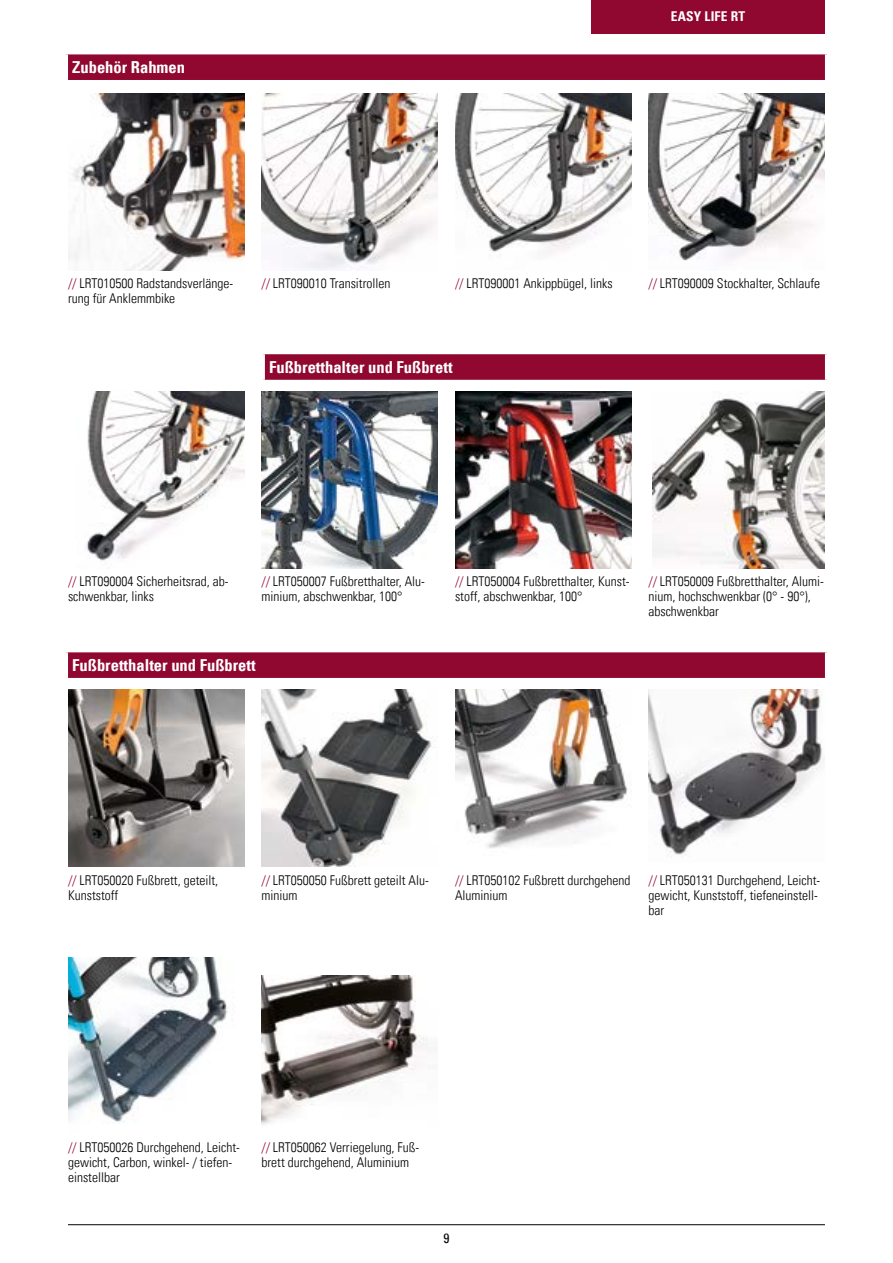
<style>
.page{position:relative;width:893px;height:1263px;background:#fff}
.page>*{position:absolute;margin:0;border:0;box-sizing:border-box;transform-origin:0 0}
.t1{font:16.5px "Univers Com 67 Bold Cond";color:#fff}
.t2{font:13.5px/15px "Univers Com 47 Light Cond";color:#000}
.t3{font:13.5px "Univers Com 67 Bold Cond";letter-spacing:.01em;color:#fff}
.t4{font:condensed 13.5px "Univers Com 57";color:#000}
.s1{color:#900730}
</style>
<div class="page">
<img style="left:455px;top:690px;width:173px;height:158px">
<img style="left:261px;top:690px;width:171px;height:176px">
<img style="left:261px;top:392px;width:177px;height:176px">
<img style="left:455px;top:392px;width:176px;height:176px">
<img style="left:68px;top:94px;width:176px;height:176px">
<img style="left:68px;top:690px;width:176px;height:176px">
<img style="left:68px;top:957px;width:160px;height:166px">
<img style="left:261px;top:975px;width:167px;height:150px">
<img style="left:648px;top:690px;width:177px;height:167px">
<img style="left:653px;top:392px;width:172px;height:176px">
<img style="left:261px;top:94px;width:177px;height:176px">
<img style="left:455px;top:94px;width:176px;height:161px">
<img style="left:648px;top:94px;width:177px;height:167px">
<img style="left:86px;top:392px;width:158px;height:169px">
<div style="left:66px;top:53px;width:761px;height:29px;background:#900730"></div>
<hr style="left:65px;top:51px;width:763px;height:3px;background:#fff">
<hr style="left:65px;top:54px;width:3px;height:26px;background:#fff">
<hr style="left:825px;top:54px;width:3px;height:26px;background:#fff">
<hr style="left:65px;top:80px;width:763px;height:3px;background:#fff">
<div style="left:66px;top:651px;width:761px;height:29px;background:#900730"></div>
<hr style="left:65px;top:649px;width:763px;height:3px;background:#fff">
<hr style="left:65px;top:652px;width:3px;height:26px;background:#fff">
<hr style="left:825px;top:652px;width:3px;height:26px;background:#fff">
<hr style="left:65px;top:678px;width:763px;height:3px;background:#fff">
<div style="left:263px;top:352px;width:564px;height:29px;background:#900730"></div>
<hr style="left:261px;top:351px;width:567px;height:3px;background:#fff">
<svg style="left:263px;top:354px;width:2px;height:26px"></svg>
<hr style="left:825px;top:354px;width:3px;height:26px;background:#fff">
<hr style="left:261px;top:380px;width:567px;height:3px;background:#fff">
<div style="left:591px;top:0;width:234px;height:34px;background:#900730"></div>
<hr style="left:68px;top:1224px;width:757px;height:1px;background:#000">
<p class="t1" style="left:72px;top:57px;width:114px">Zubehör Rahmen</p>
<p class="t3" style="left:671px;top:8px;width:76px">EASY LIFE RT</p>
<p class="t2" style="left:68px;top:276px;width:167px"><span class="s1">//</span> LRT010500 Radstandsverlänge&shy;rung für Anklemmbike</p>
<p class="t2" style="left:262px;top:276px;width:130px"><span class="s1">//</span> LRT090010 Transitrollen</p>
<p class="t2" style="left:455px;top:276px;width:159px"><span class="s1">//</span> LRT090001 Ankippbügel, links</p>
<p class="t2" style="left:648px;top:276px;width:173px"><span class="s1">//</span> LRT090009 Stockhalter, Schlaufe</p>
<p class="t1" style="left:269px;top:357px;width:185px">Fußbretthalter und Fußbrett</p>
<p class="t2" style="left:68px;top:574px;width:162px"><span class="s1">//</span> LRT090004 Sicherheitsrad, ab&shy;schwenkbar, links</p>
<p class="t2" style="left:261px;top:574px;width:164px"><span class="s1">//</span> LRT050007 Fußbretthalter, Alu&shy;minium, abschwenkbar, 100°</p>
<p class="t2" style="left:455px;top:574px;width:176px"><span class="s1">//</span> LRT050004 Fußbretthalter, Kunst&shy;stoff, abschwenkbar, 100°</p>
<p class="t2" style="left:648px;top:574px;width:177px"><span class="s1">//</span> LRT050009 Fußbretthalter, Alumi&shy;nium, hochschwenkbar (0° - 90°), abschwenkbar</p>
<p class="t1" style="left:72px;top:655px;width:185px">Fußbretthalter und Fußbrett</p>
<p class="t2" style="left:68px;top:872px;width:152px"><span class="s1">//</span> LRT050020 Fußbrett, geteilt,<br>Kunststoff</p>
<p class="t2" style="left:261px;top:872px;width:169px"><span class="s1">//</span> LRT050050 Fußbrett geteilt Alu&shy;minium</p>
<p class="t2" style="left:455px;top:872px;width:177px"><span class="s1">//</span> LRT050102 Fußbrett durchgehend<br>Aluminium</p>
<p class="t2" style="left:648px;top:872px;width:173px"><span class="s1">//</span> LRT050131 Durchgehend, Leicht&shy;gewicht, Kunststoff, tiefeneinstell&shy;bar</p>
<p class="t2" style="left:68px;top:1139px;width:173px"><span class="s1">//</span> LRT050026 Durchgehend, Leicht&shy;gewicht, Carbon, winkel- / tiefen&shy;einstellbar</p>
<p class="t2" style="left:262px;top:1139px;width:159px"><span class="s1">//</span> LRT050062 Verriegelung, Fuß&shy;brett durchgehend, Aluminium</p>
<p class="t4" style="left:443px;top:1229px;width:7px">9</p>
</div>
